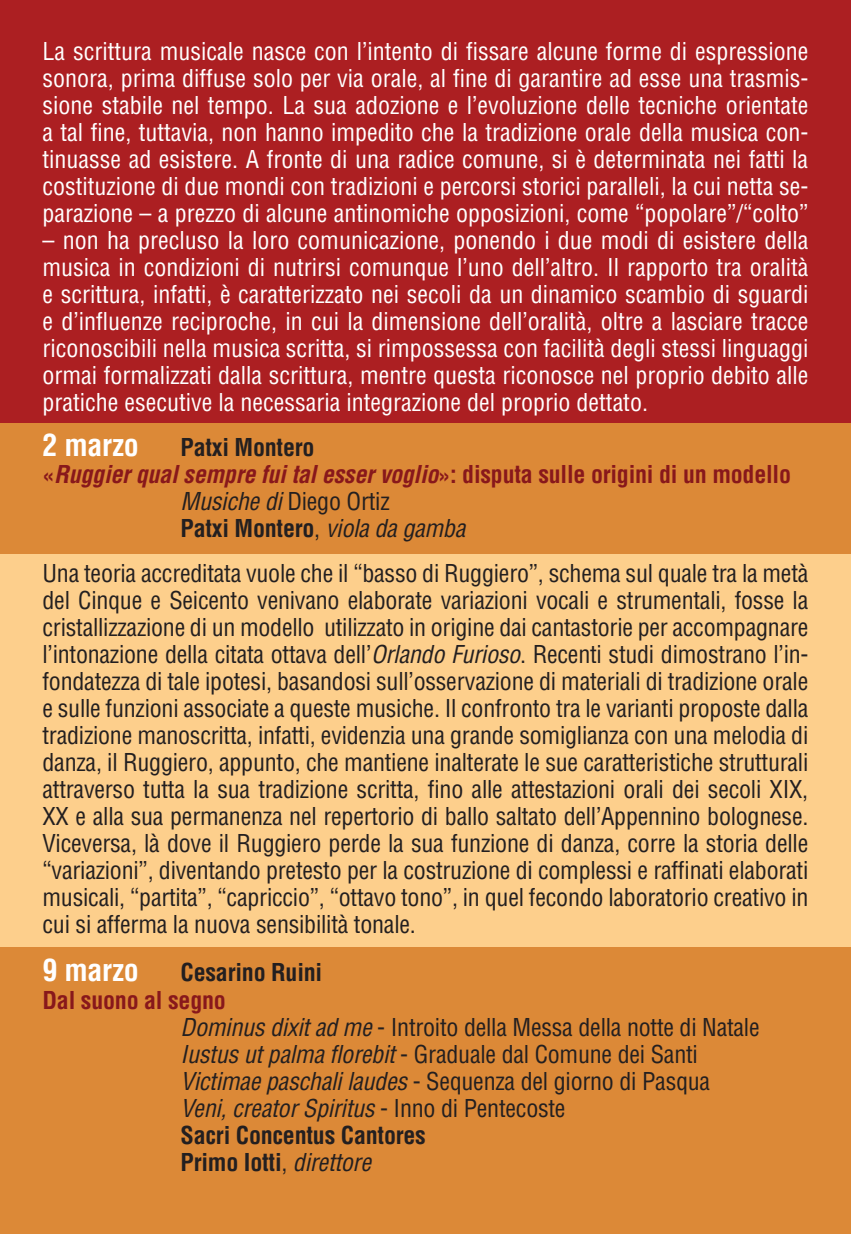
<style>
.page{position:relative;width:851px;height:1234px;background:#fff}
.page>*{position:absolute;margin:0;border:0;box-sizing:border-box;transform-origin:0 0}
.t1{font:700 condensed 30px "Helvetica LT Std";letter-spacing:-.01em;color:#fff}
.t2{font:condensed 24px/27px "Helvetica LT Std";letter-spacing:-.01em;color:#231f20;text-align:justify}
.t3{font:condensed 24px/27px "Helvetica LT Std";color:#fff;text-align:justify}
.t4{font:italic 700 condensed 24px "Helvetica LT Std";letter-spacing:-.01em;color:#88181b}
.t5{font:700 condensed 24px "Helvetica LT Std";letter-spacing:-.01em;color:#231f20}
.s1{font-style:normal}
.s2{font-style:italic}
.s3{font-weight:400}
.s4{font-weight:400;font-style:italic}
.s5{font-weight:700;color:#88181b}
.s6{font-weight:700}
</style>
<div class="page">
<div style="left:0;top:0;width:850px;height:1233px;background:#fdcf8c"></div>
<hr style="left:850px;top:0;width:1px;height:1233px;background:#fdcf8c">
<div style="left:0;top:0;width:850px;height:428px;background:#ac1f22"></div>
<hr style="left:850px;top:451px;width:1px;height:311px;background:#dc8937">
<div style="left:0;top:947px;width:850px;height:286px;background:#dc8937"></div>
<div style="left:0;top:423px;width:850px;height:130px;background:#dc8937"></div>
<p class="t3" style="left:43px;top:37px;width:767px">La scrittura musicale nasce con l’intento di fissare alcune forme di espressione sonora, prima diffuse solo per via orale, al fine di garantire ad esse una trasmis&shy;sione stabile nel tempo. La sua adozione e l’evoluzione delle tecniche orientate a tal fine, tuttavia, non hanno impedito che la tradizione orale della musica con&shy;tinuasse ad esistere. A fronte di una radice comune, si è determinata nei fatti la costituzione di due mondi con tradizioni e percorsi storici paralleli, la cui netta se&shy;parazione – a prezzo di alcune antinomiche opposizioni, come “popolare”/“colto”</p>
<p class="t3" style="left:43px;top:226px;width:767px">– non ha precluso la loro comunicazione, ponendo i due modi di esistere della musica in condizioni di nutrirsi comunque l’uno dell’altro. Il rapporto tra oralità e scrittura, infatti, è caratterizzato nei secoli da un dinamico scambio di sguardi e d’influenze reciproche, in cui la dimensione dell’oralità, oltre a lasciare tracce riconoscibili nella musica scritta, si rimpossessa con facilità degli stessi linguaggi ormai formalizzati dalla scrittura, mentre questa riconosce nel proprio debito alle pratiche esecutive la necessaria integrazione del proprio dettato.</p>
<p class="t1" style="left:43px;top:426px;width:98px">2 marzo</p>
<p class="t5" style="left:181px;top:432px;width:135px">Patxi Montero</p>
<p class="t4" style="left:43px;top:459px;width:749px"><span class="s1">«</span>Ruggier qual sempre fui tal esser voglio<span class="s1">»: disputa sulle origini di un modello</span></p>
<p class="t2" style="left:181px;top:487px;width:210px"><span class="s2">Musiche di</span> Diego Ortiz</p>
<p class="t5" style="left:181px;top:513px;width:286px">Patxi Montero<span class="s3">,</span> <span class="s4">viola da gamba</span></p>
<p class="t2" style="left:43px;top:559px;width:767px">Una teoria accreditata vuole che il “basso di Ruggiero”, schema sul quale tra la metà del Cinque e Seicento venivano elaborate variazioni vocali e strumentali, fosse la cristallizzazione di un modello utilizzato in origine dai cantastorie per accompagnare l’intonazione della citata ottava dell’<span class="s2">Orlando Furioso</span>. Recenti studi dimostrano l’in&shy;fondatezza di tale ipotesi, basandosi sull’osservazione di materiali di tradizione orale e sulle funzioni associate a queste musiche. Il confronto tra le varianti proposte dalla tradizione manoscritta, infatti, evidenzia una grande somiglianza con una melodia di danza, il Ruggiero, appunto, che mantiene inalterate le sue caratteristiche strutturali attraverso tutta la sua tradizione scritta, fino alle attestazioni orali dei secoli XIX, XX e alla sua permanenza nel repertorio di ballo saltato dell’Appennino bolognese.<br>Viceversa, là dove il Ruggiero perde la sua funzione di danza, corre la storia delle “variazioni”, diventando pretesto per la costruzione di complessi e raffinati elaborati musicali, “partita”, “capriccio”, “ottavo tono”, in quel fecondo laboratorio creativo in cui si afferma la nuova sensibilità tonale.</p>
<p class="t1" style="left:43px;top:951px;width:98px">9 marzo</p>
<p class="t5" style="left:181px;top:957px;width:143px">Cesarino Ruini</p>
<p class="t2" style="left:181px;top:985px;width:580px;text-align:left;text-indent:-138px"><span class="s5">Dal suono al segno<br></span><span class="s2">Dominus dixit ad me</span> - Introito della Messa della notte di Natale <span class="s2">Iustus ut palma florebit</span> - Graduale dal Comune dei Santi <span class="s2">Victimae paschali laudes</span> - Sequenza del giorno di Pasqua <span class="s2">Veni, creator Spiritus</span> - Inno di Pentecoste<br><span class="s6">Sacri Concentus Cantores<br>Primo Iotti</span>, <span class="s2">direttore</span></p>
</div>
